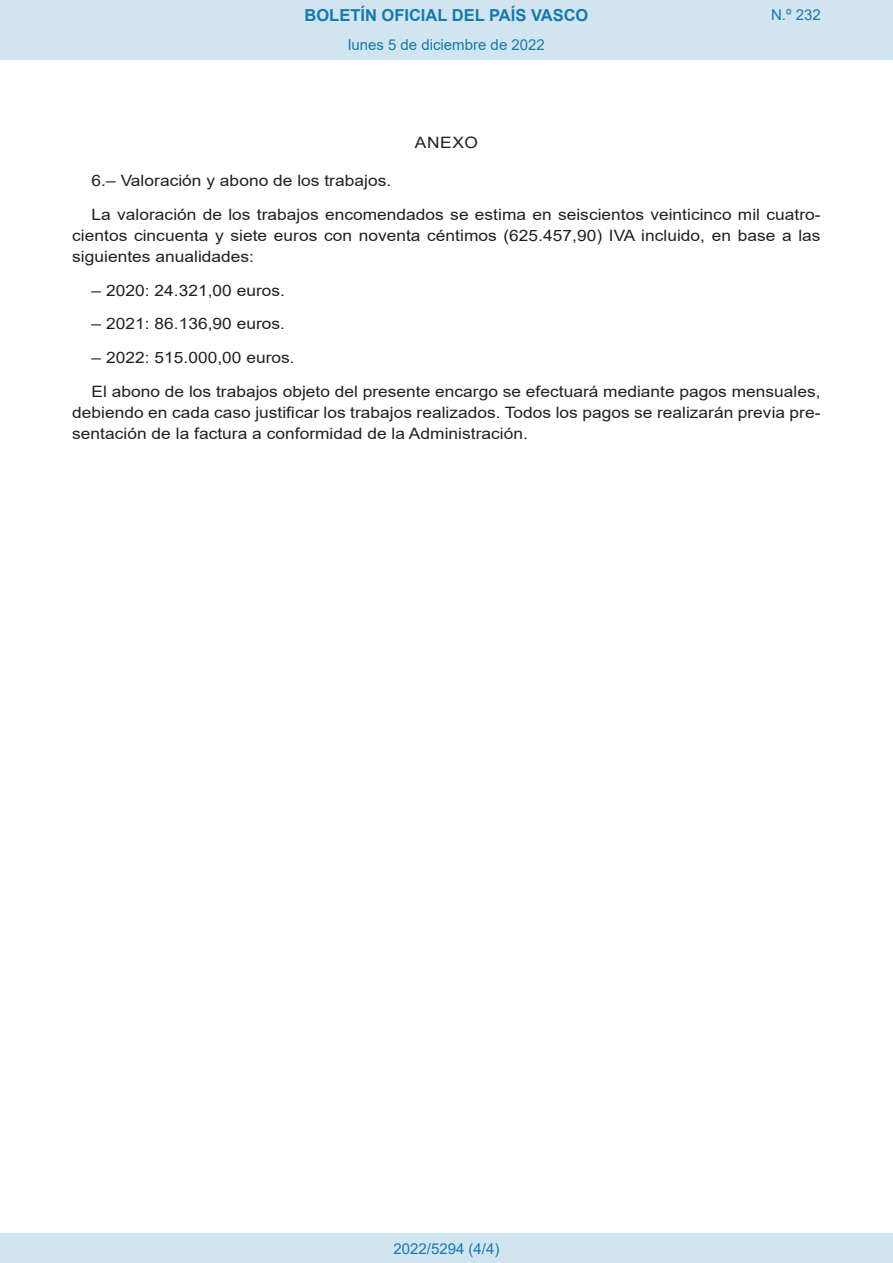
<style>
.page{position:relative;width:893px;height:1263px;background:#fff}
.page>*{position:absolute;margin:0;border:0;box-sizing:border-box;transform-origin:0 0}
.t1{font:700 16.5px "Arial";color:#1879ad}
.BOPVDetalle{font:15.6px/21px "Arial";color:#231f20;text-align:justify;scale:1.11 1}
.BOPVClave{font:15.6px "Arial";letter-spacing:.035em;color:#231f20;scale:1.11 1}
.Paginacion_Centro{font:15px "Arial";color:#1879ad}
</style>
<div class="page">
<div style="left:0;top:0;width:893px;height:60px;background:#d0e5f0"></div>
<div style="left:0;top:1233px;width:893px;height:30px;background:#d0e5f0"></div>
<p class="t1" style="left:305px;top:3px;width:285px">BOLETÍN OFICIAL DEL PAÍS VASCO</p>
<p class="Paginacion_Centro" style="left:348px;top:35px;width:198px">lunes 5 de diciembre de 2022</p>
<p class="BOPVClave" style="left:415px;top:132px;width:58px">ANEXO</p>
<p class="Paginacion_Centro" style="left:771px;top:5px;width:51px">N.º 232</p>
<p class="BOPVDetalle" style="left:92px;top:170px;width:271px">6.– Valoración y abono de los trabajos.</p>
<p class="BOPVDetalle" style="left:72px;top:204px;width:676px;text-indent:19px">La valoración de los trabajos encomendados se estima en seiscientos veinticinco mil cuatro&shy;cientos cincuenta y siete euros con noventa céntimos (625.457,90) IVA incluido, en base a las siguientes anualidades:</p>
<p class="BOPVDetalle" style="left:92px;top:280px;width:176px">– 2020: 24.321,00 euros.</p>
<p class="BOPVDetalle" style="left:92px;top:313px;width:176px">– 2021: 86.136,90 euros.</p>
<p class="BOPVDetalle" style="left:92px;top:347px;width:184px">– 2022: 515.000,00 euros.</p>
<p class="BOPVDetalle" style="left:72px;top:381px;width:676px;text-indent:19px">El abono de los trabajos objeto del presente encargo se efectuará mediante pagos mensuales, debiendo en cada caso justificar los trabajos realizados. Todos los pagos se realizarán previa pre&shy;sentación de la factura a conformidad de la Administración.</p>
<p class="Paginacion_Centro" style="left:393px;top:1238px;width:107px">2022/5294 (4/4)</p>
</div>
